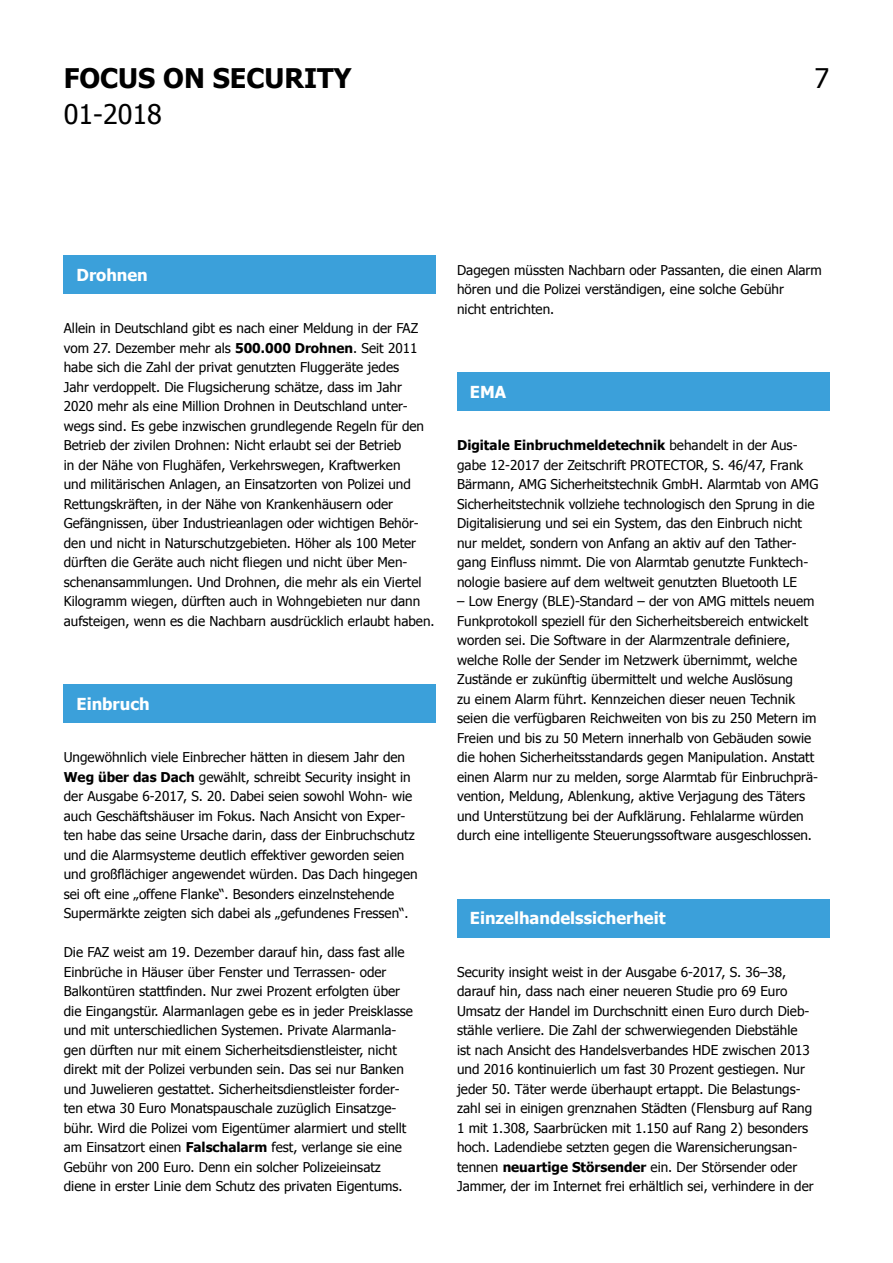
<style>
.page{position:relative;width:893px;height:1263px;background:#fff}
.page>*{position:absolute;margin:0;border:0;box-sizing:border-box;transform-origin:0 0}
.t1{font:700 27px "Tahoma";color:#000}
.t2{font:27px "Tahoma";color:#000}
.t3{font:700 16.5px "Tahoma";color:#fff}
.t4{font:13.5px/19.5px "Tahoma";color:#000}
.s1{font-weight:700}
</style>
<div class="page">
<div style="left:64px;top:255px;width:372px;height:39px;background:#3ba0da"></div>
<div style="left:64px;top:684px;width:372px;height:39px;background:#3ba0da"></div>
<div style="left:457px;top:372px;width:372px;height:39px;background:#3ba0da"></div>
<div style="left:457px;top:899px;width:372px;height:39px;background:#3ba0da"></div>
<h1 class="t1" style="left:64px;top:59px;width:289px">FOCUS ON SECURITY</h1>
<h1 class="t2" style="left:64px;top:96px;width:100px">01-2018</h1>
<h1 class="t2" style="left:814px;top:60px;width:16px">7</h1>
<p class="t3" style="left:77px;top:263px;width:73px">Drohnen</p>
<p class="t4" style="left:64px;top:318px;width:372px">Allein in Deutschland gibt es nach einer Meldung in der FAZ vom 27. Dezember mehr als <span class="s1">500.000 Drohnen</span>. Seit 2011 habe sich die Zahl der privat genutzten Fluggeräte jedes<br>Jahr verdoppelt. Die Flugsicherung schätze, dass im Jahr 2020 mehr als eine Million Drohnen in Deutschland unter&shy;wegs sind. Es gebe inzwischen grundlegende Regeln für den Betrieb der zivilen Drohnen: Nicht erlaubt sei der Betrieb<br>in der Nähe von Flughäfen, Verkehrswegen, Kraftwerken<br>und militärischen Anlagen, an Einsatzorten von Polizei und Rettungskräften, in der Nähe von Krankenhäusern oder Gefängnissen, über Industrieanlagen oder wichtigen Behör&shy;den und nicht in Naturschutzgebieten. Höher als 100 Meter dürften die Geräte auch nicht fliegen und nicht über Men&shy;schenansammlungen. Und Drohnen, die mehr als ein Viertel Kilogramm wiegen, dürften auch in Wohngebieten nur dann aufsteigen, wenn es die Nachbarn ausdrücklich erlaubt haben.</p>
<p class="t3" style="left:77px;top:692px;width:75px">Einbruch</p>
<p class="t4" style="left:64px;top:747px;width:355px">Ungewöhnlich viele Einbrecher hätten in diesem Jahr den <span class="s1">Weg über das Dach</span> gewählt, schreibt Security insight in der Ausgabe 6-2017, S. 20. Dabei seien sowohl Wohn- wie auch Geschäftshäuser im Fokus. Nach Ansicht von Exper&shy;ten habe das seine Ursache darin, dass der Einbruchschutz und die Alarmsysteme deutlich effektiver geworden seien und großflächiger angewendet würden. Das Dach hingegen sei oft eine „offene Flanke“. Besonders einzelnstehende Supermärkte zeigten sich dabei als „gefundenes Fressen“.</p>
<p class="t4" style="left:64px;top:942px;width:351px">Die FAZ weist am 19. Dezember darauf hin, dass fast alle Einbrüche in Häuser über Fenster und Terrassen- oder Balkontüren stattfinden. Nur zwei Prozent erfolgten über die Eingangstür. Alarmanlagen gebe es in jeder Preisklasse und mit unterschiedlichen Systemen. Private Alarmanla&shy;gen dürften nur mit einem Sicherheitsdienstleister, nicht direkt mit der Polizei verbunden sein. Das sei nur Banken und Juwelieren gestattet. Sicherheitsdienstleister forder&shy;ten etwa 30 Euro Monatspauschale zuzüglich Einsatzge&shy;bühr. Wird die Polizei vom Eigentümer alarmiert und stellt am Einsatzort einen <span class="s1">Falschalarm</span> fest, verlange sie eine Gebühr von 200 Euro. Denn ein solcher Polizeieinsatz diene in erster Linie dem Schutz des privaten Eigentums.</p>
<p class="t4" style="left:457px;top:259px;width:366px">Dagegen müssten Nachbarn oder Passanten, die einen Alarm hören und die Polizei verständigen, eine solche Gebühr<br>nicht entrichten.</p>
<p class="t3" style="left:470px;top:380px;width:38px">EMA</p>
<p class="t4" style="left:457px;top:435px;width:363px"><span class="s1">Digitale Einbruchmeldetechnik</span> behandelt in der Aus&shy;gabe 12-2017 der Zeitschrift PROTECTOR, S. 46/47, Frank Bärmann, AMG Sicherheitstechnik GmbH. Alarmtab von AMG Sicherheitstechnik vollziehe technologisch den Sprung in die Digitalisierung und sei ein System, das den Einbruch nicht nur meldet, sondern von Anfang an aktiv auf den Tather&shy;gang Einfluss nimmt. Die von Alarmtab genutzte Funktech&shy;nologie basiere auf dem weltweit genutzten Bluetooth LE</p>
<p class="t4" style="left:457px;top:591px;width:362px">– Low Energy (BLE)-Standard – der von AMG mittels neuem Funkprotokoll speziell für den Sicherheitsbereich entwickelt worden sei. Die Software in der Alarmzentrale definiere, welche Rolle der Sender im Netzwerk übernimmt, welche Zustände er zukünftig übermittelt und welche Auslösung<br>zu einem Alarm führt. Kennzeichen dieser neuen Technik seien die verfügbaren Reichweiten von bis zu 250 Metern im Freien und bis zu 50 Metern innerhalb von Gebäuden sowie die hohen Sicherheitsstandards gegen Manipulation. Anstatt einen Alarm nur zu melden, sorge Alarmtab für Einbruchprä&shy;vention, Meldung, Ablenkung, aktive Verjagung des Täters und Unterstützung bei der Aufklärung. Fehlalarme würden durch eine intelligente Steuerungssoftware ausgeschlossen.</p>
<p class="t3" style="left:470px;top:907px;width:197px">Einzelhandelssicherheit</p>
<p class="t4" style="left:457px;top:961px;width:358px">Security insight weist in der Ausgabe 6-2017, S. 36–38, darauf hin, dass nach einer neueren Studie pro 69 Euro Umsatz der Handel im Durchschnitt einen Euro durch Dieb&shy;stähle verliere. Die Zahl der schwerwiegenden Diebstähle ist nach Ansicht des Handelsverbandes HDE zwischen 2013 und 2016 kontinuierlich um fast 30 Prozent gestiegen. Nur jeder 50. Täter werde überhaupt ertappt. Die Belastungs&shy;zahl sei in einigen grenznahen Städten (Flensburg auf Rang 1 mit 1.308, Saarbrücken mit 1.150 auf Rang 2) besonders hoch. Ladendiebe setzten gegen die Warensicherungsan&shy;tennen <span class="s1">neuartige Störsender</span> ein. Der Störsender oder Jammer, der im Internet frei erhältlich sei, verhindere in der</p>
</div>
